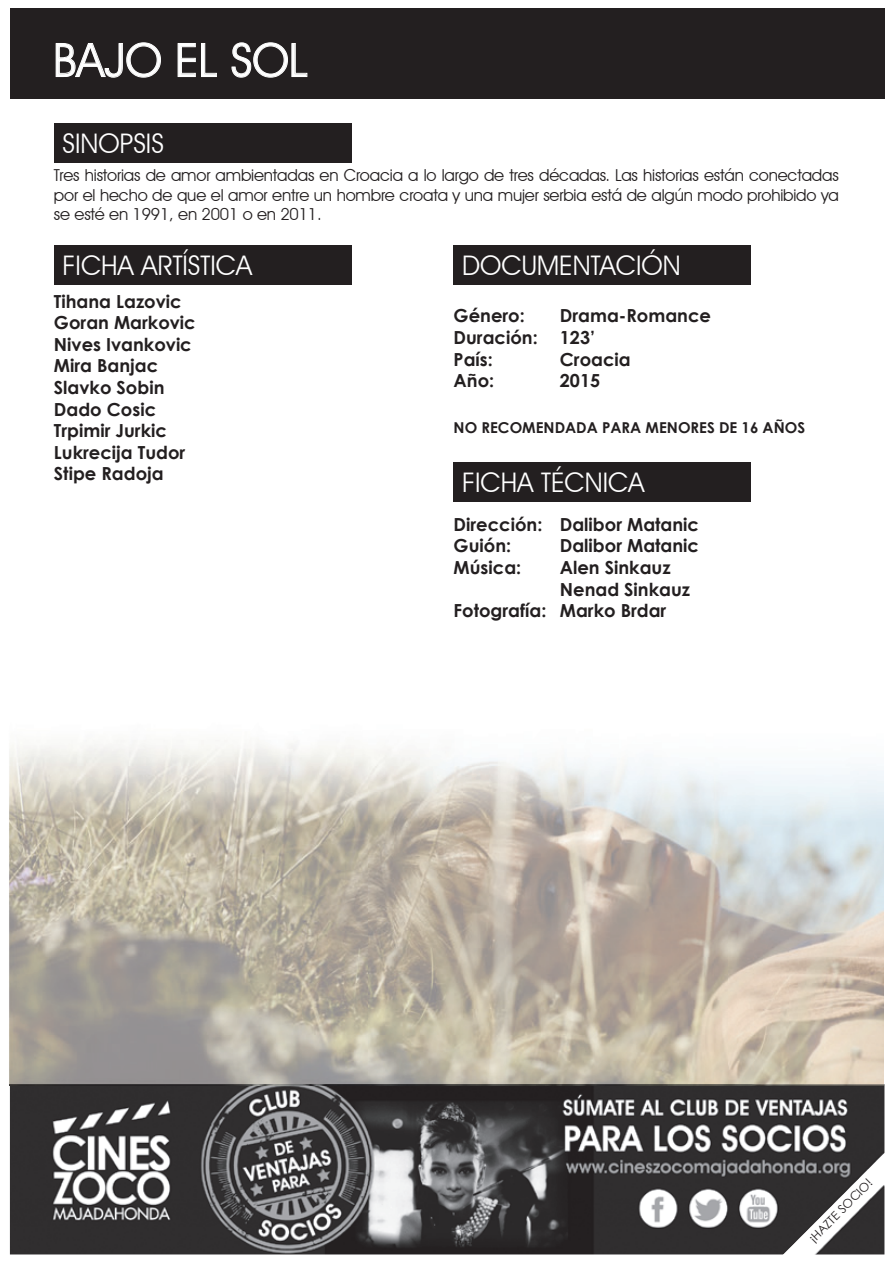
<style>
.page{position:relative;width:893px;height:1263px;background:#fff}
.page>*{position:absolute;margin:0;border:0;box-sizing:border-box;transform-origin:0 0}
.t1{font:46.5px "Avant Garde IT Cby BT";color:#fff}
.t2{font:27px "Avant Garde IT Cby BT";color:#fff}
.t3{font:700 18px/21.6px "Century Gothic";color:#231f20}
.t4{font:16.5px/19.8px "Avant Garde IT Cby BT";letter-spacing:-.01em;color:#231f20;text-align:justify}
.t5{font:700 15px "Century Gothic";color:#231f20}
.t6{font:12px "Century Gothic";color:#231f20}
</style>
<div class="page">
<img style="left:9px;top:740px;width:875px;height:514px">
<div style="left:10px;top:9px;width:874px;height:90px;background:#231f20"></div>
<svg style="left:775px;top:1145px;width:110px;height:110px"></svg>
<div style="left:454px;top:245px;width:297px;height:40px;background:#231f20"></div>
<div style="left:454px;top:462px;width:297px;height:40px;background:#231f20"></div>
<div style="left:54px;top:245px;width:298px;height:40px;background:#231f20"></div>
<div style="left:54px;top:123px;width:298px;height:40px;background:#231f20"></div>
<svg style="left:55px;top:42px;width:106px;height:36px"></svg>
<svg style="left:177px;top:43px;width:40px;height:34px"></svg>
<svg style="left:231px;top:42px;width:77px;height:36px"></svg>
<h1 class="t1" style="left:53px;top:32px;width:256px">BAJO EL SOL</h1>
<h2 class="t2" style="left:63px;top:127px;width:103px">SINOPSIS</h2>
<p class="t4" style="left:54px;top:165px;width:786px">Tres historias de amor ambientadas en Croacia a lo largo de tres décadas. Las historias están conectadas por el hecho de que el amor entre un hombre croata y una mujer serbia está de algún modo prohibido ya se esté en 1991, en 2001 o en 2011.</p>
<h2 class="t2" style="left:63px;top:249px;width:191px">FICHA ARTÍSTICA</h2>
<p class="t3" style="left:54px;top:289px;width:143px">Tihana Lazovic<br>Goran Markovic<br>Nives Ivankovic<br>Mira Banjac<br>Slavko Sobin<br>Dado Cosic<br>Trpimir Jurkic<br>Lukrecija Tudor<br>Stipe Radoja</p>
<h2 class="t2" style="left:462px;top:249px;width:220px">DOCUMENTACIÓN</h2>
<p class="t3" style="left:454px;top:304px;width:86px">Género:<br>Duración:<br>País:<br>Año:</p>
<p class="t5" style="left:454px;top:416px;width:353px">NO RECOMENDADA PARA MENORES DE 16 AÑOS</p>
<p class="t3" style="left:560px;top:304px;width:153px">Drama-Romance<br>123’<br>Croacia<br>2015</p>
<h2 class="t2" style="left:462px;top:466px;width:184px">FICHA TÉCNICA</h2>
<p class="t3" style="left:454px;top:513px;width:90px">Dirección:<br>Guión:<br>Música:</p>
<p class="t3" style="left:454px;top:599px;width:94px">Fotografía:</p>
<p class="t3" style="left:560px;top:513px;width:141px">Dalibor Matanic<br>Dalibor Matanic<br>Alen Sinkauz<br>Nenad Sinkauz<br>Marko Brdar</p>
<p class="t6" style="left:805px;top:1234px;width:86px;rotate:-45deg">¡HAZTE SOCIO!</p>
</div>
